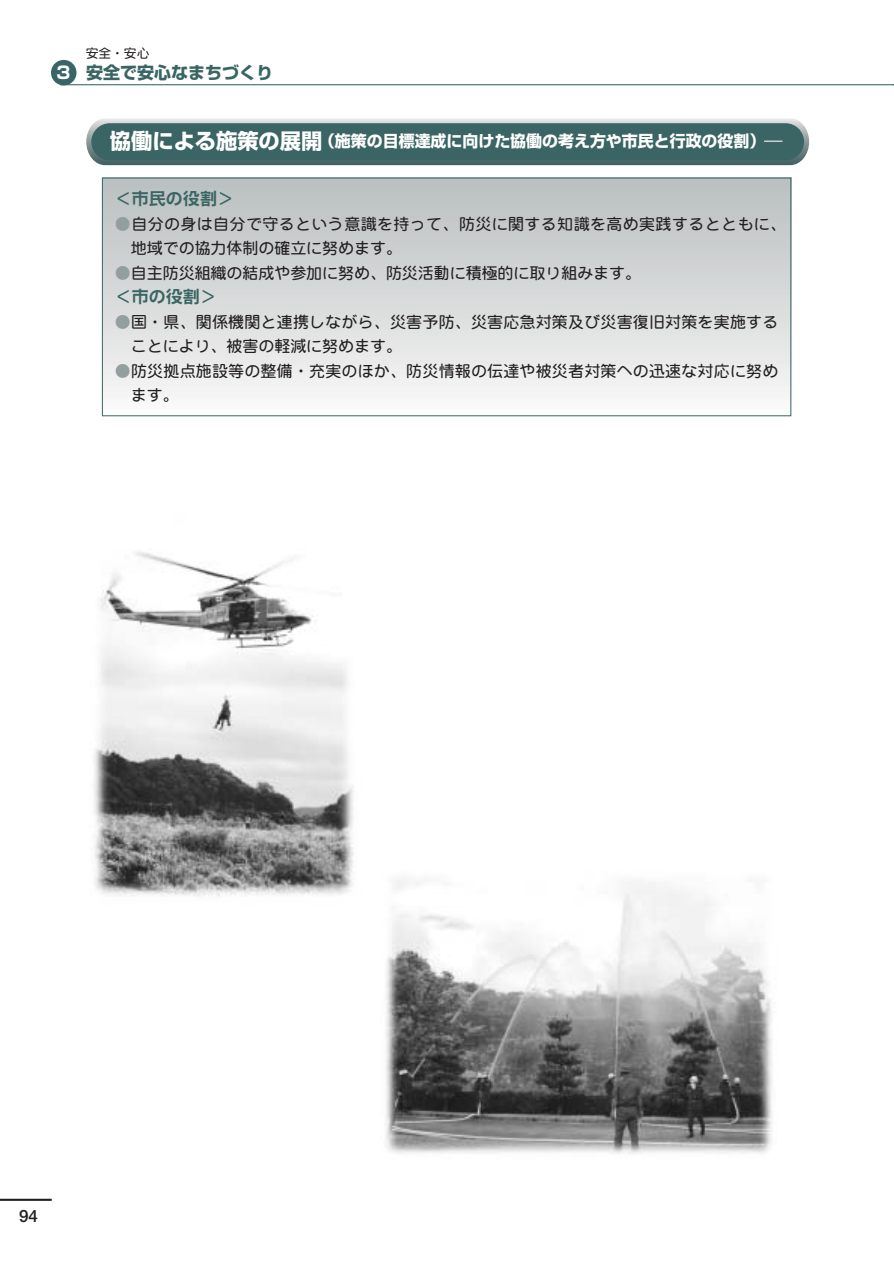
<style>
.page{position:relative;width:894px;height:1263px;background:#fff}
.page>*{position:absolute;margin:0;border:0;box-sizing:border-box;transform-origin:0 0}
.t1{font:16.95px "NIS S7";color:#396564}
.t2{font:700 16.95px "Shin Go";color:#396564}
.t3{font:700 16.95px "Futo Go B101";color:#231f20}
.t4{font:15.9px/24.5px "NIS R4";letter-spacing:.015em;color:#231f20}
.t5{font:700 15.9px "Shin Go";color:#fff}
.t6{font:12.75px "NIS R4";color:#231f20}
.s1{color:#fff}
.s2{font-size:21.3px}
.s3{color:#939f9f}
</style>
<div class="page">
<hr style="left:0;top:1199px;width:52px;height:2px;background:#231f20">
<div style="left:102px;top:178px;width:689px;height:238px;background:linear-gradient(to bottom,#b8bebe,#f9f9f8)"></div>
<div style="left:102px;top:178px;width:689px;height:238px;border:1px solid #396564"></div>
<svg style="left:86px;top:118px;width:723px;height:47px;background:#507574"></svg>
<img style="left:385px;top:878px;width:387px;height:276px">
<div style="left:51px;top:60px;width:25px;height:25px;background:#396564;border-radius:50%"></div>
<hr style="left:60px;top:84px;width:834px;height:1px;background:#396564">
<img style="left:94px;top:552px;width:260px;height:345px">
<p class="t6" style="left:86px;top:49px;width:65px">安全・安心</p>
<p class="t2" style="left:56px;top:66px;width:218px"><span class="s1">3</span> 安全で安心なまちづくり</p>
<p class="t5" style="left:110px;top:136px;width:657px"><span class="s2">協働による施策の展開</span> （施策の目標達成に向けた協働の考え方や市民と行政の役割）</p>
<p class="t1" style="left:115px;top:193px;width:121px">＜市民の役割＞</p>
<p class="t4" style="left:131px;top:214px;width:657px;text-indent:-16px"><span class="s3">●</span>自分の身は自分で守るという意識を持って、防災に関する知識を高め実践するとともに、地域での協力体制の確立に努めます。</p>
<p class="t4" style="left:115px;top:263px;width:528px"><span class="s3">●</span>自主防災組織の結成や参加に努め、防災活動に積極的に取り組みます。</p>
<p class="t1" style="left:115px;top:290px;width:104px">＜市の役割＞</p>
<p class="t4" style="left:131px;top:312px;width:649px;text-indent:-16px"><span class="s3">●</span>国・県、関係機関と連携しながら、災害予防、災害応急対策及び災害復旧対策を実施することにより、被害の軽減に努めます。</p>
<p class="t4" style="left:131px;top:361px;width:649px;text-indent:-16px"><span class="s3">●</span>防災拠点施設等の整備・充実のほか、防災情報の伝達や被災者対策への迅速な対応に努めます。</p>
<p class="t3" style="left:19px;top:1209px;width:20px">94</p>
</div>
